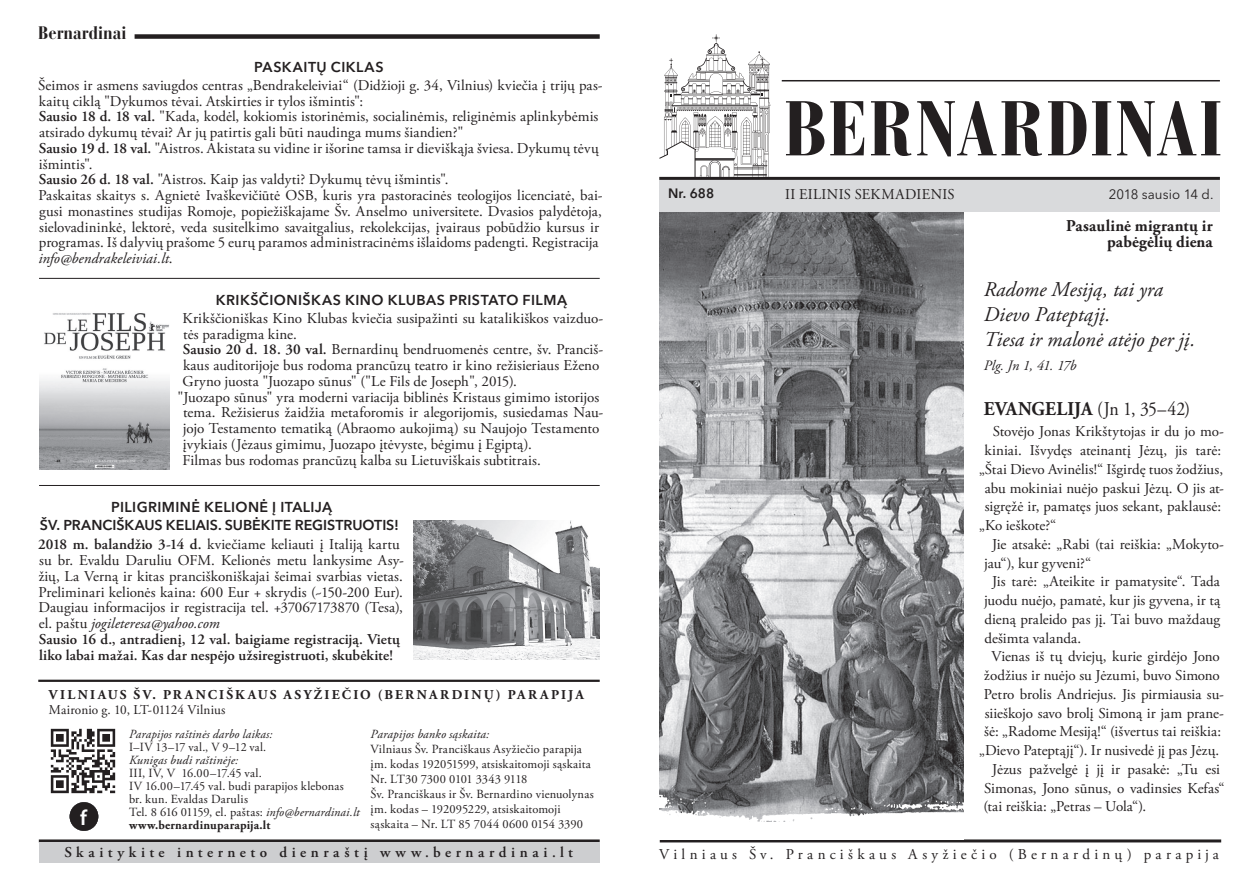
<style>
.page{position:relative;width:1259px;height:893px;background:#fff}
.page>*{position:absolute;margin:0;border:0;box-sizing:border-box;transform-origin:0 0}
.t1{font:700 condensed 76.95px "Bauer Bodoni CE";letter-spacing:.025em;color:#231f20}
.t2{font:600 21.6px "Myriad Pro";color:#fff}
.t3{font:italic 21px/24.8px "Adobe Garamond Pro";color:#231f20}
.t4{font:19.5px "Adobe Garamond Pro";color:#231f20;scale:.91 1}
.t5{font:700 condensed 18px "Bauer Bodoni CE";color:#231f20}
.t6{font:700 16.5px/16.5px "Adobe Garamond Pro";letter-spacing:.015em;color:#231f20;text-align:right}
.t7{font:15px/15.8px "Adobe Garamond Pro";letter-spacing:.005em;color:#231f20}
.t8{font:600 15px/15.8px "Adobe Garamond Pro";letter-spacing:.02em;color:#231f20}
.t9{font:15px "Adobe Garamond Pro";letter-spacing:.285em;color:#231f20}
.t10{font:600 15px "Adobe Garamond Pro";letter-spacing:.305em;color:#231f20}
.t11{font:15px "Adobe Garamond Pro";letter-spacing:.025em;color:#231f20}
.t12{font:italic 14.4px "Adobe Garamond Pro";letter-spacing:-.02em;color:#231f20}
.t13{font:600 14.25px/18px "Avenir Next LT Pro";letter-spacing:.005em;color:#231f20;text-align:center}
.t14{font:600 14.25px "Avenir Next LT Pro";letter-spacing:.025em;color:#231f20}
.t15{font:700 13.5px "Adobe Garamond Pro";letter-spacing:.165em;color:#231f20}
.t16{font:13.5px "Adobe Garamond Pro";color:#231f20}
.t17{font:13.5px "Avenir Next LT Pro";letter-spacing:.005em;color:#231f20}
.t18{font:600 13.5px "Avenir Next LT Pro";color:#231f20}
.t19{font:12.45px/13px "Adobe Garamond Pro";letter-spacing:.015em;color:#231f20}
.t20{font:italic 12.45px "Adobe Garamond Pro";letter-spacing:.01em;color:#231f20}
.s1{font-weight:600}
.s2{font-style:italic}
.s3{font-weight:700}
</style>
<div class="page">
<hr style="left:659px;top:177px;width:561px;height:3px;background:#231f20">
<hr style="left:782px;top:80px;width:438px;height:1px;background:#231f20">
<hr style="left:39px;top:839px;width:561px;height:3px;background:#231f20">
<div style="left:135px;top:34px;width:465px;height:5px;background:#231f20"></div>
<hr style="left:660px;top:839px;width:561px;height:3px;background:#231f20">
<svg style="left:659px;top:34px;width:111px;height:144px"></svg>
<div style="left:39px;top:842px;width:561px;height:21px;background:#cdced0"></div>
<img style="left:50px;top:728px;width:66px;height:66px">
<div style="left:70px;top:802px;width:28px;height:29px;background:#231f20;border-radius:50%"></div>
<hr style="left:38px;top:680px;width:562px;height:2px;background:#231f20">
<img style="left:659px;top:211px;width:304px;height:573px">
<hr style="left:39px;top:278px;width:561px;height:1px;background:#231f20">
<hr style="left:39px;top:485px;width:561px;height:1px;background:#231f20">
<img style="left:659px;top:784px;width:304px;height:56px">
<div style="left:659px;top:180px;width:561px;height:31px;background:#d9dadc"></div>
<img style="left:413px;top:520px;width:187px;height:139px">
<img style="left:39px;top:313px;width:131px;height:156px">
<p class="t5" style="left:38px;top:22px;width:90px">Bernardinai</p>
<p class="t14" style="left:254px;top:58px;width:131px">PASKAITŲ CIKLAS</p>
<p class="t7" style="left:38px;top:78px;width:566px">Šeimos ir asmens saviugdos centras „Bendrakeleiviai“ (Didžioji g. 34, Vilnius) kviečia į trijų pas&shy;kaitų ciklą "Dykumos tėvai. Atskirties ir tylos išmintis":</p>
<p class="t7" style="left:39px;top:109px;width:561px"><span class="s1">Sausio 18 d. 18 val.</span> "Kada, kodėl, kokiomis istorinėmis, socialinėmis, religinėmis aplinkybėmis atsirado dykumų tėvai? Ar jų patirtis gali būti naudinga mums šiandien?"</p>
<p class="t7" style="left:39px;top:141px;width:561px"><span class="s1">Sausio 19 d. 18 val.</span> "Aistros. Akistata su vidine ir išorine tamsa ir dieviškąja šviesa. Dykumų tėvų išmintis".</p>
<p class="t7" style="left:39px;top:172px;width:411px"><span class="s1">Sausio 26 d. 18 val.</span> "Aistros. Kaip jas valdyti? Dykumų tėvų išmintis".</p>
<p class="t7" style="left:38px;top:188px;width:566px">Paskaitas skaitys s. Agnietė Ivaškevičiūtė OSB, kuris yra pastoracinės teologijos licenciatė, bai&shy;gusi monastines studijas Romoje, popiežiškajame Šv. Anselmo universitete. Dvasios palydėtoja, sielovadininkė, lektorė, veda susitelkimo savaitgalius, rekolekcijas, įvairaus pobūdžio kursus ir programas. Iš dalyvių prašome 5 eurų paramos administracinėms išlaidoms padengti. Registracija <span class="s2">info@bendrakeleiviai.lt</span>.</p>
<p class="t14" style="left:216px;top:291px;width:353px">KRIKŠČIONIŠKAS KINO KLUBAS PRISTATO FILMĄ</p>
<p class="t7" style="left:183px;top:311px;width:422px">Krikščioniškas Kino Klubas kviečia susipažinti su katalikiškos vaizduo&shy;tės paradigma kine.</p>
<p class="t7" style="left:183px;top:342px;width:422px"><span class="s1">Sausio 20 d. 18. 30 val.</span> Bernardinų bendruomenės centre, šv. Pranciš&shy;kaus auditorijoje bus rodoma prancūzų teatro ir kino režisieriaus Eženo<br>Gryno juosta "Juozapo sūnus" ("Le Fils de Joseph", 2015).</p>
<p class="t7" style="left:183px;top:389px;width:422px;text-indent:-5px">"Juozapo sūnus" yra moderni variacija biblinės Kristaus gimimo istorijos tema. Režisierus žaidžia metaforomis ir alegorijomis, susiedamas Nau&shy;jojo Testamento tematiką (Abraomo aukojimą) su Naujojo Testamento įvykiais (Jėzaus gimimu, Juozapo įtėvyste, bėgimu į Egiptą).</p>
<p class="t7" style="left:183px;top:452px;width:360px">Filmas bus rodomas prancūzų kalba su Lietuviškais subtitrais.</p>
<p class="t13" style="left:40px;top:498px;width:360px">PILIGRIMINĖ KELIONĖ Į ITALIJĄ<br>ŠV. PRANCIŠKAUS KELIAIS. SUBĖKITE REGISTRUOTIS!</p>
<p class="t7" style="left:38px;top:537px;width:367px"><span class="s1">2018 m. balandžio 3-14 d.</span> kviečiame keliauti į Italiją kartu su br. Evaldu Daruliu OFM. Kelionės metu lankysime Asy&shy;žių, La Verną ir kitas pranciškoniškajai šeimai svarbias vietas.<br>Preliminari kelionės kaina: 600 Eur + skrydis (~150-200 Eur).<br>Daugiau informacijos ir registracija tel. +37067173870 (Tesa), el. paštu <span class="s2">jogileteresa@yahoo.com</span></p>
<p class="t8" style="left:39px;top:631px;width:363px">Sausio 16 d., antradienį, 12 val. baigiame registraciją. Vietų liko labai mažai. Kas dar nespėjo užsiregistruoti, skubėkite!</p>
<p class="t15" style="left:49px;top:687px;width:536px">VILNIAUS ŠV. PRANCIŠKAUS ASYŽIEČIO (BERNARDINŲ) PARAPIJA</p>
<p class="t16" style="left:49px;top:701px;width:178px">Maironio g. 10, LT-01124 Vilnius</p>
<p class="t20" style="left:370px;top:726px;width:120px">Parapijos banko sąskaita:</p>
<p class="t19" style="left:370px;top:742px;width:225px;line-height:15px">Vilniaus Šv. Pranciškaus Asyžiečio parapija įm. kodas 192051599, atsiskaitomoji sąskaita Nr. LT30 7300 0101 3343 9118<br>Šv. Pranciškaus ir Šv. Bernardino vienuolynas įm. kodas – 192095229, atsiskaitomoji</p>
<p class="t20" style="left:129px;top:726px;width:145px">Parapijos raštinės darbo laikas:</p>
<p class="t19" style="left:129px;top:741px;width:139px">I–IV 13–17 val., V 9–12 val.</p>
<p class="t20" style="left:129px;top:752px;width:111px">Kunigas budi raštinėje:</p>
<p class="t19" style="left:129px;top:767px;width:232px">III, IV, V 16.00–17.45 val.<br>IV 16.00–17.45 val. budi parapijos klebonas br. kun. Evaldas Darulis<br>Tel. 8 616 01159, el. paštas: <span class="s2">info@bernardinai.lt </span><span class="s3">www.bernardinuparapija.lt</span></p>
<h2 class="t2" style="left:80px;top:804px;width:8px">f</h2>
<p class="t19" style="left:370px;top:818px;width:214px">sąskaita – Nr. LT 85 7044 0600 0154 3390</p>
<h1 class="t1" style="left:783px;top:82px;width:440px">BERNARDINAI</h1>
<p class="t18" style="left:668px;top:185px;width:47px">Nr. 688</p>
<p class="t11" style="left:785px;top:186px;width:171px">II EILINIS SEKMADIENIS</p>
<p class="t17" style="left:1108px;top:186px;width:106px">2018 sausio 14 d.</p>
<p class="t6" style="left:1066px;top:218px;width:148px">Pasaulinė migrantų ir pabėgėlių diena</p>
<p class="t3" style="left:983px;top:278px;width:181px">Radome Mesiją, tai yra<br>Dievo Pateptąjį.</p>
<p class="t3" style="left:983px;top:327px;width:213px">Tiesa ir malonė atėjo per jį.</p>
<p class="t12" style="left:983px;top:357px;width:94px">Plg. Jn 1, 41. 17b</p>
<p class="t4" style="left:983px;top:397px;width:228px"><span class="s3">EVANGELIJA</span> (Jn 1, 35–42)</p>
<p class="t7" style="left:992px;top:424px;width:233px">Stovėjo Jonas Krikštytojas ir du jo mo-</p>
<p class="t7" style="left:984px;top:443px;width:238px">kiniai. Išvydęs ateinantį Jėzų, jis tarė:</p>
<p class="t7" style="left:979px;top:462px;width:245px">„Štai Dievo Avinėlis!“ Išgirdę tuos žodžius,</p>
<p class="t7" style="left:984px;top:480px;width:241px">abu mokiniai nuėjo paskui Jėzų. O jis at-</p>
<p class="t7" style="left:984px;top:499px;width:238px">sigręžė ir, pamatęs juos sekant, paklausė:</p>
<p class="t7" style="left:979px;top:518px;width:79px">„Ko ieškote?“</p>
<p class="t7" style="left:984px;top:535px;width:241px;line-height:18.8px;text-indent:8px">Jie atsakė: „Rabi (tai reiškia: „Mokyto&shy;jau“), kur gyveni?“</p>
<p class="t7" style="left:984px;top:573px;width:238px;line-height:18.8px;text-align:justify;text-indent:8px">Jis tarė: „Ateikite ir pamatysite“. Tada juodu nuėjo, pamatė, kur jis gyvena, ir tą dieną praleido pas jį. Tai buvo maždaug dešimta valanda.</p>
<p class="t7" style="left:979px;top:648px;width:246px;line-height:18.8px;text-align:center">Vienas iš tų dviejų, kurie girdėjo Jono žodžius ir nuėjo su Jėzumi, buvo Simono Petro brolis Andriejus. Jis pirmiausia su&shy;siieškojo savo brolį Simoną ir jam prane&shy;šė: „Radome Mesiją!“ (išvertus tai reiškia: „Dievo Pateptąjį“). Ir nusivedė jį pas Jėzų.</p>
<p class="t7" style="left:983px;top:760px;width:243px;line-height:18.8px;text-indent:9px">Jėzus pažvelgė į jį ir pasakė: „Tu esi<br>Simonas, Jono sūnus, o vadinsies Kefas“ (tai reiškia: „Petras – Uola“).</p>
<p class="t10" style="left:64px;top:844px;width:510px">Skaitykite interneto dienraštį www.bernardinai.lt</p>
<p class="t9" style="left:659px;top:845px;width:561px">Vilniaus Šv. Pranciškaus Asyžiečio (Bernardinų) parapija</p>
</div>
